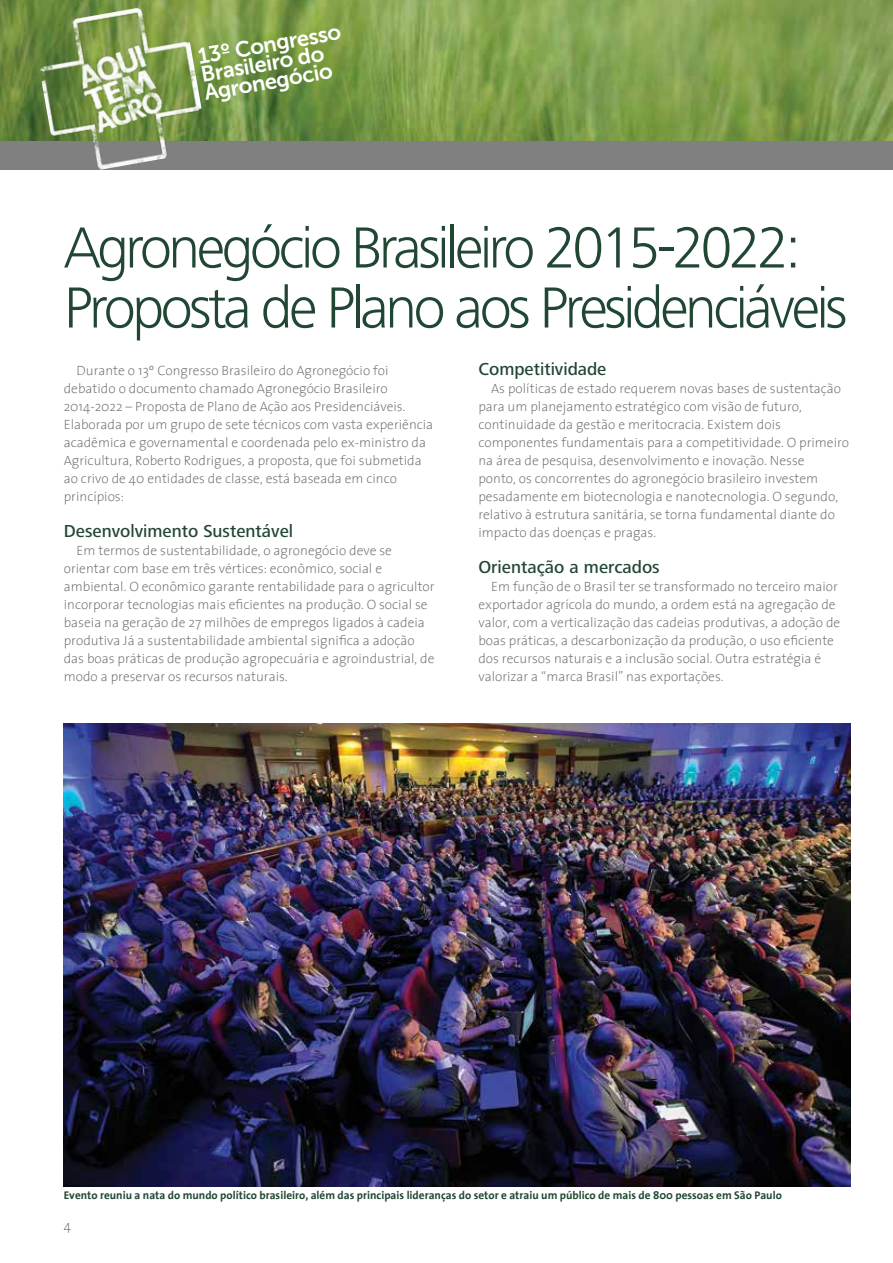
<style>
.page{position:relative;width:893px;height:1263px;background:#fff}
.page>*{position:absolute;margin:0;border:0;box-sizing:border-box;transform-origin:0 0}
.t1{font:300 60px/60px "Frutiger Next LT";letter-spacing:-.06em;color:#214734}
.t2{font:22.05px/18.5px "Museo Sans 700";color:#fff}
.t3{font:500 18px "Frutiger Next LT";color:#214734}
.t4{font:200 13.5px/18px "The Sans";color:#6d6e71}
.t5{font:700 11.25px "The Sans";color:#214734}
</style>
<div class="page">
<img style="left:64px;top:723px;width:786px;height:464px">
<div style="left:0;top:43px;width:893px;height:127px;background:#808080"></div>
<img style="left:0;top:0;width:893px;height:140px">
<img style="left:32px;top:0;width:177px;height:170px">
<h2 class="t2" style="left:196px;top:48px;width:147px;rotate:-10deg">13º Congresso<br>Brasileiro do<br>Agronegócio</h2>
<h1 class="t1" style="left:64px;top:218px;width:785px">Agronegócio Brasileiro 2015-2022:<br>Proposta de Plano aos Presidenciáveis</h1>
<p class="t4" style="left:64px;top:361px;width:371px;text-indent:13px">Durante o 13º Congresso Brasileiro do Agronegócio foi debatido o documento chamado Agronegócio Brasileiro 2014-2022 – Proposta de Plano de Ação aos Presidenciáveis.<br>Elaborada por um grupo de sete técnicos com vasta experiência acadêmica e governamental e coordenada pelo ex-ministro da Agricultura, Roberto Rodrigues, a proposta, que foi submetida ao crivo de 40 entidades de classe, está baseada em cinco princípios:</p>
<h3 class="t3" style="left:64px;top:521px;width:231px">Desenvolvimento Sustentável</h3>
<p class="t4" style="left:64px;top:541px;width:372px;text-indent:13px">Em termos de sustentabilidade, o agronegócio deve se orientar com base em três vértices: econômico, social e ambiental. O econômico garante rentabilidade para o agricultor incorporar tecnologias mais eficientes na produção. O social se baseia na geração de 27 milhões de empregos ligados à cadeia produtiva Já a sustentabilidade ambiental significa a adoção das boas práticas de produção agropecuária e agroindustrial, de modo a preservar os recursos naturais.</p>
<h3 class="t3" style="left:478px;top:359px;width:130px">Competitividade</h3>
<p class="t4" style="left:478px;top:379px;width:372px;text-indent:13px">As políticas de estado requerem novas bases de sustentação para um planejamento estratégico com visão de futuro, continuidade da gestão e meritocracia. Existem dois componentes fundamentais para a competitividade. O primeiro na área de pesquisa, desenvolvimento e inovação. Nesse<br>ponto, os concorrentes do agronegócio brasileiro investem pesadamente em biotecnologia e nanotecnologia. O segundo, relativo à estrutura sanitária, se torna fundamental diante do impacto das doenças e pragas.</p>
<h3 class="t3" style="left:478px;top:557px;width:183px">Orientação a mercados</h3>
<p class="t4" style="left:478px;top:577px;width:363px;text-indent:13px">Em função de o Brasil ter se transformado no terceiro maior exportador agrícola do mundo, a ordem está na agregação de valor, com a verticalização das cadeias produtivas, a adoção de boas práticas, a descarbonização da produção, o uso eficiente dos recursos naturais e a inclusão social. Outra estratégia é valorizar a “marca Brasil” nas exportações.</p>
<p class="t5" style="left:64px;top:1186px;width:720px">Evento reuniu a nata do mundo político brasileiro, além das principais lideranças do setor e atraiu um público de mais de 800 pessoas em São Paulo</p>
<p class="t4" style="left:64px;top:1216px;width:9px">4</p>
</div>
